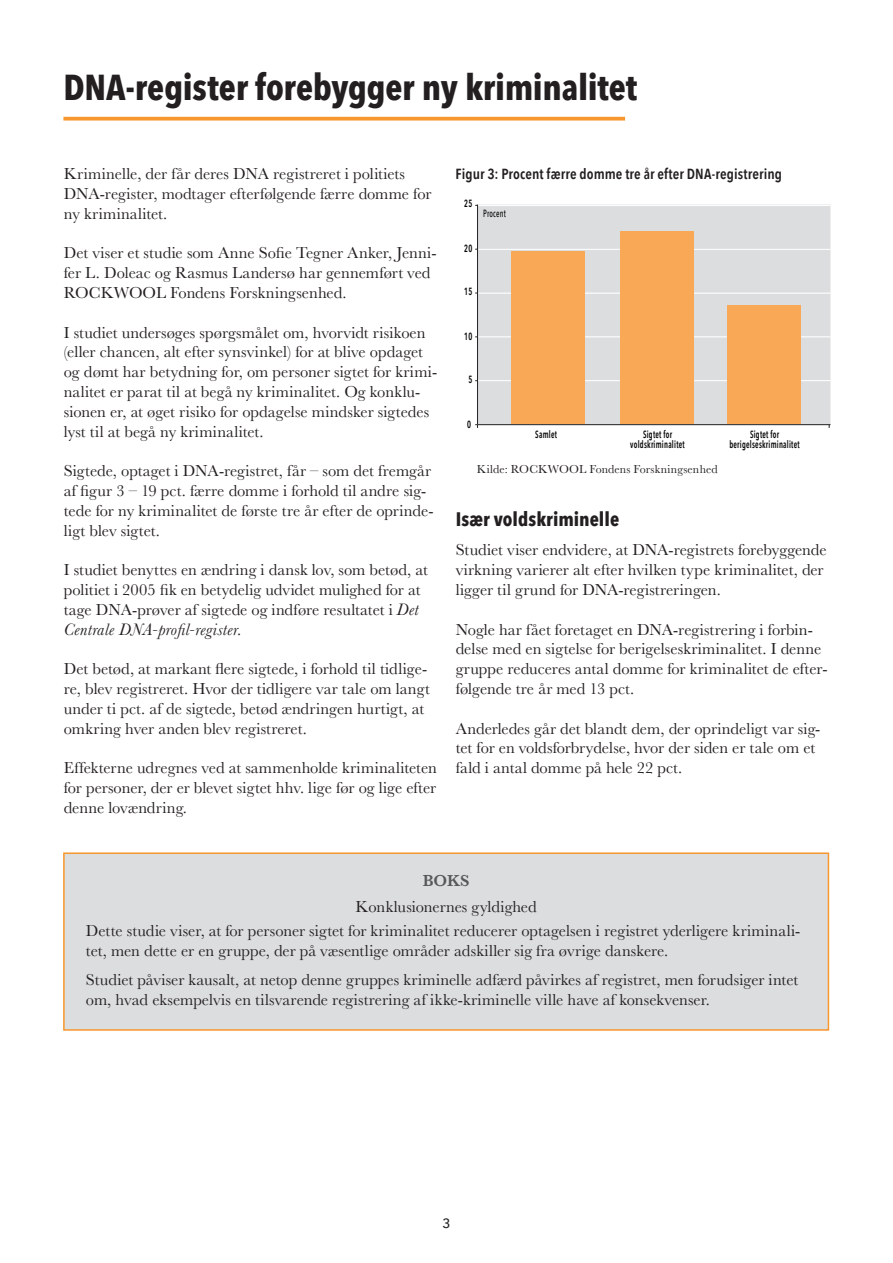
<style>
.page{position:relative;width:893px;height:1263px;background:#fff}
.page>*{position:absolute;margin:0;border:0;box-sizing:border-box;transform-origin:0 0}
.t1{font:700 36px "Avenir Next Condensed";letter-spacing:-.005em;color:#231f20}
.t2{font:700 19.5px "Avenir Next Condensed";color:#231f20}
.t3{font:italic 17.25px "Baskerville";letter-spacing:.02em;color:#231f20}
.t4{font:16.5px/19.8px "Baskerville";color:#231f20}
.t5{font:600 16.5px "Baskerville";color:#57585a}
.t6{font:600 14.7px "Avenir Next Condensed";letter-spacing:.005em;color:#231f20}
.t7{font:500 13.5px "Avenir Next";color:#231f20}
.t8{font:12px "Baskerville";letter-spacing:.015em;color:#231f20}
.t9{font:600 10.35px/10.4px "Avenir Next Condensed";letter-spacing:.03em;color:#050504;text-align:center;scale:.75 1}
.t10{font:500 10.35px "Avenir Next Condensed";letter-spacing:.03em;color:#050504;scale:.75 1}
.s1{font-style:italic;font-size:17.25px}
.s2{font-style:normal;font-size:16.5px}
</style>
<div class="page">
<svg style="left:63px;top:117px;width:562px;height:4px;background:#f7a244"></svg>
<div style="left:478px;top:204px;width:352px;height:221px;background:#dcdddf;border:1px solid #dcdddf"></div>
<hr style="left:477px;top:380px;width:353px;height:1px;background:#fff">
<hr style="left:477px;top:337px;width:353px;height:1px;background:#fff">
<hr style="left:477px;top:293px;width:353px;height:1px;background:#fff">
<hr style="left:477px;top:249px;width:353px;height:1px;background:#fff">
<hr style="left:477px;top:205px;width:353px;height:1px;background:#fff">
<hr style="left:477px;top:205px;width:1px;height:220px;background:#231f20">
<div style="left:511px;top:251px;width:74px;height:173px;background:#f9a956"></div>
<div style="left:620px;top:232px;width:74px;height:192px;background:#f9a956"></div>
<div style="left:727px;top:306px;width:74px;height:118px;background:#f9a956"></div>
<hr style="left:477px;top:424px;width:353px;height:1px;background:#231f20">
<div style="left:64px;top:853px;width:764px;height:177px;background:#dcdddf"></div>
<div style="left:63px;top:852px;width:766px;height:179px;border:2px solid #f7972d"></div>
<h1 class="t1" style="left:63px;top:65px;width:575px">DNA-register forebygger ny kriminalitet</h1>
<p class="t4" style="left:64px;top:164px;width:369px">Kriminelle, der får deres DNA registreret i politiets<br>DNA-register, modtager efterfølgende færre domme for ny kriminalitet.</p>
<p class="t4" style="left:64px;top:243px;width:374px">Det viser et studie som Anne Sofie Tegner Anker, Jenni&shy;fer L. Doleac og Rasmus Landersø har gennemført ved<br>ROCKWOOL Fondens Forskningsenhed.</p>
<p class="t4" style="left:64px;top:323px;width:375px">I studiet undersøges spørgsmålet om, hvorvidt risikoen (eller chancen, alt efter synsvinkel) for at blive opdaget og dømt har betydning for, om personer sigtet for krimi&shy;nalitet er parat til at begå ny kriminalitet. Og konklu&shy;sionen er, at øget risiko for opdagelse mindsker sigtedes lyst til at begå ny kriminalitet.</p>
<p class="t4" style="left:64px;top:461px;width:371px">Sigtede, optaget i DNA-registret, får – som det fremgår af figur 3 – 19 pct. færre domme i forhold til andre sig&shy;tede for ny kriminalitet de første tre år efter de oprinde&shy;ligt blev sigtet.</p>
<p class="t4" style="left:64px;top:560px;width:366px">I studiet benyttes en ændring i dansk lov, som betød, at politiet i 2005 fik en betydelig udvidet mulighed for at tage DNA-prøver af sigtede og indføre resultatet i <span class="s1">Det</span></p>
<p class="t3" style="left:64px;top:618px;width:179px">Centrale DNA-profil-register<span class="s2">.</span></p>
<p class="t4" style="left:64px;top:659px;width:368px">Det betød, at markant flere sigtede, i forhold til tidlige&shy;re, blev registreret. Hvor der tidligere var tale om langt under ti pct. af de sigtede, betød ændringen hurtigt, at omkring hver anden blev registreret.</p>
<p class="t4" style="left:64px;top:758px;width:375px;text-align:justify">Effekterne udregnes ved at sammenholde kriminaliteten for personer, der er blevet sigtet hhv. lige før og lige efter denne lovændring.</p>
<p class="t6" style="left:456px;top:161px;width:328px">Figur 3: Procent færre domme tre år efter DNA-registrering</p>
<p class="t9" style="left:464px;top:198px;width:12px">25</p>
<p class="t9" style="left:464px;top:243px;width:12px">20</p>
<p class="t10" style="left:483px;top:207px;width:32px">Procent</p>
<p class="t9" style="left:464px;top:286px;width:12px">15</p>
<p class="t9" style="left:464px;top:331px;width:12px">10</p>
<p class="t9" style="left:468px;top:374px;width:7px">5</p>
<p class="t9" style="left:467px;top:418px;width:7px">0</p>
<p class="t9" style="left:535px;top:428px;width:30px">Samlet</p>
<p class="t9" style="left:630px;top:428px;width:74px">Sigtet for voldskriminalitet</p>
<p class="t9" style="left:729px;top:428px;width:95px">Sigtet for berigelseskriminalitet</p>
<p class="t8" style="left:477px;top:462px;width:242px">Kilde: ROCKWOOL Fondens Forskningsenhed</p>
<p class="t2" style="left:456px;top:507px;width:165px">Især voldskriminelle</p>
<p class="t4" style="left:456px;top:540px;width:372px">Studiet viser endvidere, at DNA-registrets forebyggende virkning varierer alt efter hvilken type kriminalitet, der ligger til grund for DNA-registreringen.</p>
<p class="t4" style="left:456px;top:620px;width:373px">Nogle har fået foretaget en DNA-registrering i forbin&shy;delse med en sigtelse for berigelseskriminalitet. I denne gruppe reduceres antal domme for kriminalitet de efter&shy;følgende tre år med 13 pct.</p>
<p class="t4" style="left:456px;top:719px;width:366px">Anderledes går det blandt dem, der oprindeligt var sig&shy;tet for en voldsforbrydelse, hvor der siden er tale om et fald i antal domme på hele 22 pct.</p>
<p class="t5" style="left:423px;top:869px;width:48px">BOKS</p>
<p class="t4" style="left:86px;top:895px;width:716px;line-height:24px;text-align:center">Konklusionernes gyldighed<br>Dette studie viser, at for personer sigtet for kriminalitet reducerer optagelsen i registret yderligere kriminali-</p>
<p class="t4" style="left:86px;top:936px;width:714px;line-height:29.7px">tet, men dette er en gruppe, der på væsentlige områder adskiller sig fra øvrige danskere.<br>Studiet påviser kausalt, at netop denne gruppes kriminelle adfærd påvirkes af registret, men forudsiger intet</p>
<p class="t4" style="left:86px;top:990px;width:626px">om, hvad eksempelvis en tilsvarende registrering af ikke-kriminelle ville have af konsekvenser.</p>
<p class="t7" style="left:442px;top:1212px;width:10px">3</p>
</div>
